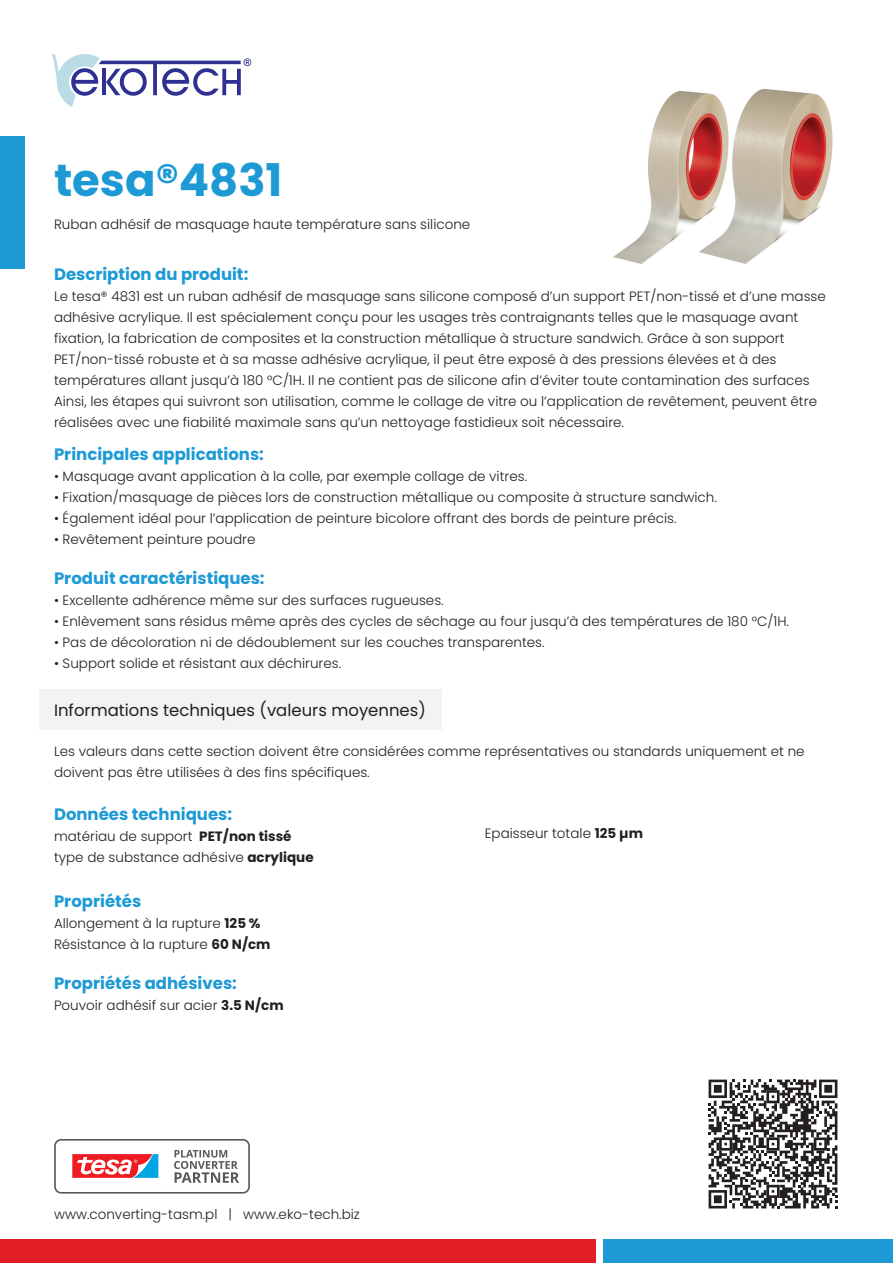
<style>
.page{position:relative;width:893px;height:1263px;background:#fff}
.page>*{position:absolute;margin:0;border:0;box-sizing:border-box;transform-origin:0 0}
.t1{font:700 45px "Poppins";color:#1d9ad5}
.t2{font:700 16.5px "Poppins";color:#1d9ad5}
.t3{font:16.5px "Poppins";color:#231f20}
.t4{font:300 13.5px/21px "Poppins";color:#231f20}
.s1{font-weight:700}
</style>
<div class="page">
<div style="left:0;top:1239px;width:595px;height:24px;background:#e11e25"></div>
<div style="left:604px;top:1239px;width:289px;height:24px;background:#1d9ad5"></div>
<div style="left:0;top:136px;width:24px;height:133px;background:#1d9ad5"></div>
<img style="left:613px;top:89px;width:220px;height:175px">
<svg style="left:709px;top:1079px;width:128px;height:129px"></svg>
<svg style="left:52px;top:54px;width:199px;height:53px"></svg>
<svg style="left:54px;top:1139px;width:196px;height:54px"></svg>
<div style="left:39px;top:689px;width:402px;height:41px;background:#f2f3f4"></div>
<p class="t1" style="left:54px;top:154px;width:230px">tesa®4831</p>
<p class="t4" style="left:54px;top:214px;width:418px">Ruban adhésif de masquage haute température sans silicone</p>
<p class="t2" style="left:54px;top:265px;width:196px">Description du produit:</p>
<p class="t4" style="left:54px;top:286px;width:773px">Le tesa® 4831 est un ruban adhésif de masquage sans silicone composé d’un support PET/non-tissé et d’une masse adhésive acrylique. Il est spécialement conçu pour les usages très contraignants telles que le masquage avant fixation, la fabrication de composites et la construction métallique à structure sandwich. Grâce à son support PET/non-tissé robuste et à sa masse adhésive acrylique, il peut être exposé à des pressions élevées et à des températures allant jusqu’à 180 °C/1H. Il ne contient pas de silicone afin d’éviter toute contamination des surfaces Ainsi, les étapes qui suivront son utilisation, comme le collage de vitre ou l’application de revêtement, peuvent être réalisées avec une fiabilité maximale sans qu’un nettoyage fastidieux soit nécessaire.</p>
<p class="t2" style="left:54px;top:445px;width:211px">Principales applications:</p>
<p class="t4" style="left:54px;top:466px;width:475px">• Masquage avant application à la colle, par exemple collage de vitres.</p>
<p class="t4" style="left:54px;top:487px;width:664px">• Fixation/masquage de pièces lors de construction métallique ou composite à structure sandwich.</p>
<p class="t4" style="left:54px;top:508px;width:624px">• Également idéal pour l’application de peinture bicolore offrant des bords de peinture précis.</p>
<p class="t4" style="left:54px;top:529px;width:203px">• Revêtement peinture poudre</p>
<p class="t2" style="left:54px;top:569px;width:212px">Produit caractéristiques:</p>
<p class="t4" style="left:54px;top:590px;width:391px">• Excellente adhérence même sur des surfaces rugueuses.</p>
<p class="t4" style="left:54px;top:611px;width:736px">• Enlèvement sans résidus même après des cycles de séchage au four jusqu’à des températures de 180 °C/1H.</p>
<p class="t4" style="left:54px;top:632px;width:492px">• Pas de décoloration ni de dédoublement sur les couches transparentes.</p>
<p class="t4" style="left:54px;top:653px;width:289px">• Support solide et résistant aux déchirures.</p>
<p class="t3" style="left:54px;top:700px;width:373px">Informations techniques (valeurs moyennes)</p>
<p class="t4" style="left:54px;top:741px;width:752px">Les valeurs dans cette section doivent être considérées comme représentatives ou standards uniquement et ne doivent pas être utilisées à des fins spécifiques.</p>
<p class="t2" style="left:54px;top:805px;width:180px">Données techniques:</p>
<p class="t4" style="left:54px;top:826px;width:239px">matériau de support <span class="s1">PET/non tissé</span></p>
<p class="t4" style="left:54px;top:847px;width:261px">type de substance adhésive <span class="s1">acrylique</span></p>
<p class="t2" style="left:54px;top:891px;width:89px">Propriétés</p>
<p class="t4" style="left:54px;top:912px;width:208px">Allongement à la rupture <span class="s1">125 %</span></p>
<p class="t4" style="left:54px;top:933px;width:218px">Résistance à la rupture <span class="s1">60 N/cm</span></p>
<p class="t2" style="left:54px;top:974px;width:184px">Propriétés adhésives:</p>
<p class="t4" style="left:54px;top:995px;width:231px">Pouvoir adhésif sur acier <span class="s1">3.5 N/cm</span></p>
<p class="t4" style="left:54px;top:1203px;width:307px">www.converting-tasm.pl | www.eko-tech.biz</p>
<p class="t4" style="left:485px;top:823px;width:160px">Epaisseur totale <span class="s1">125 µm</span></p>
</div>
